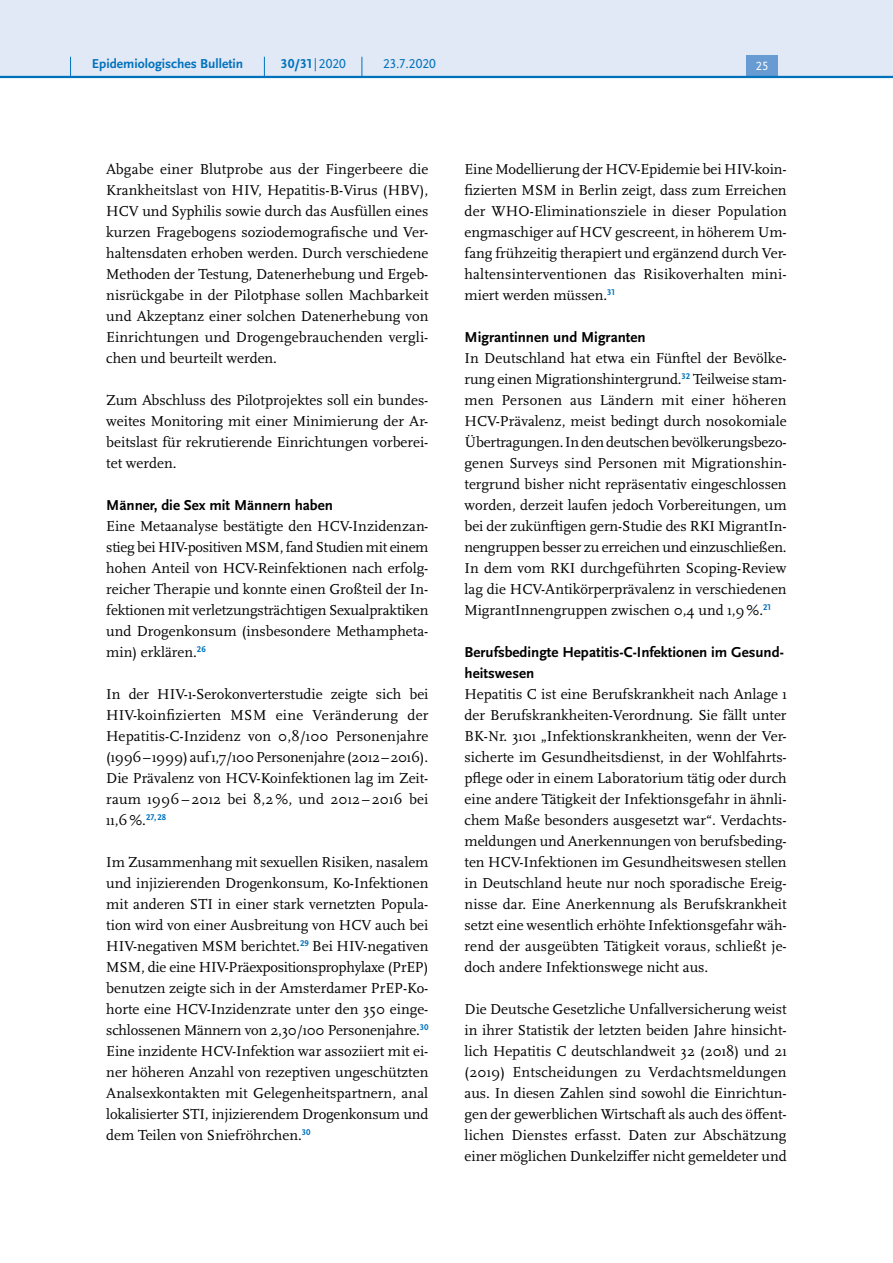
<style>
.page{position:relative;width:893px;height:1263px;background:#fff}
.page>*{position:absolute;margin:0;border:0;box-sizing:border-box;transform-origin:0 0}
.P_-_Fließtext{font:15px/21px "Scala Pro";color:#000;text-align:justify}
.t1{font:700 15px/21px "Scala Sans Pro";color:#000}
.t2{font:700 13.5px "Scala Sans Pro";color:#0072bc}
.t3{font:13.5px "Scala Sans Pro";color:#0072bc}
.t4{font:12.45px "Scala Sans Pro";color:#fff}
.s1{font-weight:400}
</style>
<div class="page">
<div style="left:0;top:0;width:893px;height:77px;background:#e1e8f6"></div>
<div style="left:746px;top:55px;width:32px;height:21px;background:#679bd2"></div>
<hr style="left:0;top:76px;width:893px;height:2px;background:#0072bc">
<svg style="left:70px;top:57px;width:1px;height:19px"></svg>
<svg style="left:264px;top:57px;width:1px;height:19px"></svg>
<svg style="left:362px;top:57px;width:1px;height:19px"></svg>
<p class="t2" style="left:92px;top:55px;width:153px">Epidemiologisches Bulletin</p>
<p class="t2" style="left:281px;top:55px;width:67px">30/31 <span class="s1">|2020</span></p>
<p class="t3" style="left:383px;top:55px;width:54px">23.7.2020</p>
<p class="t4" style="left:756px;top:59px;width:14px">25</p>
<p class="P_-_Fließtext" style="left:106px;top:158px;width:324px">Abgabe einer Blutprobe aus der Fingerbeere die Krankheitslast von HIV, Hepatitis-B-Virus (HBV), HCV und Syphilis sowie durch das Ausfüllen eines kurzen Fragebogens soziodemografische und Ver&shy;haltensdaten erhoben werden. Durch verschiedene Methoden der Testung, Datenerhebung und Ergeb&shy;nisrückgabe in der Pilotphase sollen Machbarkeit und Akzeptanz einer solchen Datenerhebung von Einrichtungen und Drogengebrauchenden vergli&shy;chen und beurteilt werden.</p>
<p class="P_-_Fließtext" style="left:106px;top:389px;width:324px">Zum Abschluss des Pilotprojektes soll ein bundes&shy;weites Monitoring mit einer Minimierung der Ar&shy;beitslast für rekrutierende Einrichtungen vorberei&shy;tet werden.</p>
<h5 class="t1" style="left:106px;top:494px;width:228px">Männer, die Sex mit Männern haben</h5>
<p class="P_-_Fließtext" style="left:106px;top:515px;width:324px">Eine Metaanalyse bestätigte den HCV-Inzidenzan&shy;stieg bei HIV-positiven MSM, fand Studien mit einem hohen Anteil von HCV-Reinfektionen nach erfolg&shy;reicher Therapie und konnte einen Großteil der In&shy;fektionen mit verletzungsträchtigen Sexualpraktiken und Drogenkonsum (insbesondere Methampheta&shy;min) erklären.<sup>26</sup></p>
<p class="P_-_Fließtext" style="left:106px;top:683px;width:324px">In der HIV-1-Serokonverterstudie zeigte sich bei HIV-koinfizierten MSM eine Veränderung der Hepatitis-C-Inzidenz von 0,8/100 Personenjahre (1996–1999) auf 1,7/100 Personenjahre (2012–2016).<br>Die Prävalenz von HCV-Koinfektionen lag im Zeit&shy;raum 1996– 2012 bei 8,2%, und 2012 – 2016 bei 11,6%.<sup>27,</sup> <sup>28</sup></p>
<p class="P_-_Fließtext" style="left:106px;top:851px;width:324px">Im Zusammenhang mit sexuellen Risiken, nasalem und injizierenden Drogenkonsum, Ko-Infektionen mit anderen STI in einer stark vernetzten Popula&shy;tion wird von einer Ausbreitung von HCV auch bei HIV-negativen MSM berichtet.<sup>29</sup> Bei HIV-negativen MSM, die eine HIV-Präexpositionsprophylaxe (PrEP) benutzen zeigte sich in der Amsterdamer PrEP-Ko&shy;horte eine HCV-Inzidenzrate unter den 350 einge&shy;schlossenen Männern von 2,30/100 Personenjahre.<sup>30<br></sup>Eine inzidente HCV-Infektion war assoziiert mit ei&shy;ner höheren Anzahl von rezeptiven ungeschützten Analsexkontakten mit Gelegenheitspartnern, anal lokalisierter STI, injizierendem Drogenkonsum und dem Teilen von Sniefröhrchen.<sup>30</sup></p>
<p class="P_-_Fließtext" style="left:465px;top:158px;width:324px">Eine Modellierung der HCV-Epidemie bei HIV-koin&shy;fizierten MSM in Berlin zeigt, dass zum Erreichen der WHO-Eliminationsziele in dieser Population engmaschiger auf HCV gescreent, in höherem Um&shy;fang frühzeitig therapiert und ergänzend durch Ver&shy;haltensinterventionen das Risikoverhalten mini&shy;miert werden müssen.<sup>31</sup></p>
<h5 class="t1" style="left:465px;top:326px;width:183px">Migrantinnen und Migranten</h5>
<p class="P_-_Fließtext" style="left:465px;top:347px;width:324px">In Deutschland hat etwa ein Fünftel der Bevölke&shy;rung einen Migrationshintergrund.<sup>32</sup> Teilweise stam&shy;men Personen aus Ländern mit einer höheren HCV-Prävalenz, meist bedingt durch nosokomiale Übertragungen. In den deutschen bevölkerungsbezo&shy;genen Surveys sind Personen mit Migrationshin&shy;tergrund bisher nicht repräsentativ eingeschlossen worden, derzeit laufen jedoch Vorbereitungen, um bei der zukünftigen gern-Studie des RKI MigrantIn&shy;nengruppen besser zu erreichen und einzuschließen.<br>In dem vom RKI durchgeführten Scoping-Review lag die HCV-Antikörperprävalenz in verschiedenen MigrantInnengruppen zwischen 0,4 und 1,9%.<sup>21</sup></p>
<h5 class="t1" style="left:465px;top:641px;width:321px">Berufsbedingte Hepatitis-C-Infektionen im Gesund&shy;heitswesen</h5>
<p class="P_-_Fließtext" style="left:465px;top:683px;width:324px">Hepatitis C ist eine Berufskrankheit nach Anlage 1 der Berufskrankheiten-Verordnung. Sie fällt unter BK-Nr. 3101 „Infektionskrankheiten, wenn der Ver&shy;sicherte im Gesundheitsdienst, in der Wohlfahrts&shy;pflege oder in einem Laboratorium tätig oder durch eine andere Tätigkeit der Infektionsgefahr in ähnli&shy;chem Maße besonders ausgesetzt war“. Verdachts&shy;meldungen und Anerkennungen von berufsbeding&shy;ten HCV-Infektionen im Gesundheitswesen stellen in Deutschland heute nur noch sporadische Ereig&shy;nisse dar. Eine Anerkennung als Berufskrankheit setzt eine wesentlich erhöhte Infektionsgefahr wäh&shy;rend der ausgeübten Tätigkeit voraus, schließt je&shy;doch andere Infektionswege nicht aus.</p>
<p class="P_-_Fließtext" style="left:465px;top:998px;width:324px">Die Deutsche Gesetzliche Unfallversicherung weist in ihrer Statistik der letzten beiden Jahre hinsicht&shy;lich Hepatitis C deutschlandweit 32 (2018) und 21 (2019) Entscheidungen zu Verdachtsmeldungen aus. In diesen Zahlen sind sowohl die Einrichtun&shy;gen der gewerblichen Wirtschaft als auch des öffent&shy;lichen Dienstes erfasst. Daten zur Abschätzung einer möglichen Dunkelziffer nicht gemeldeter und</p>
</div>
